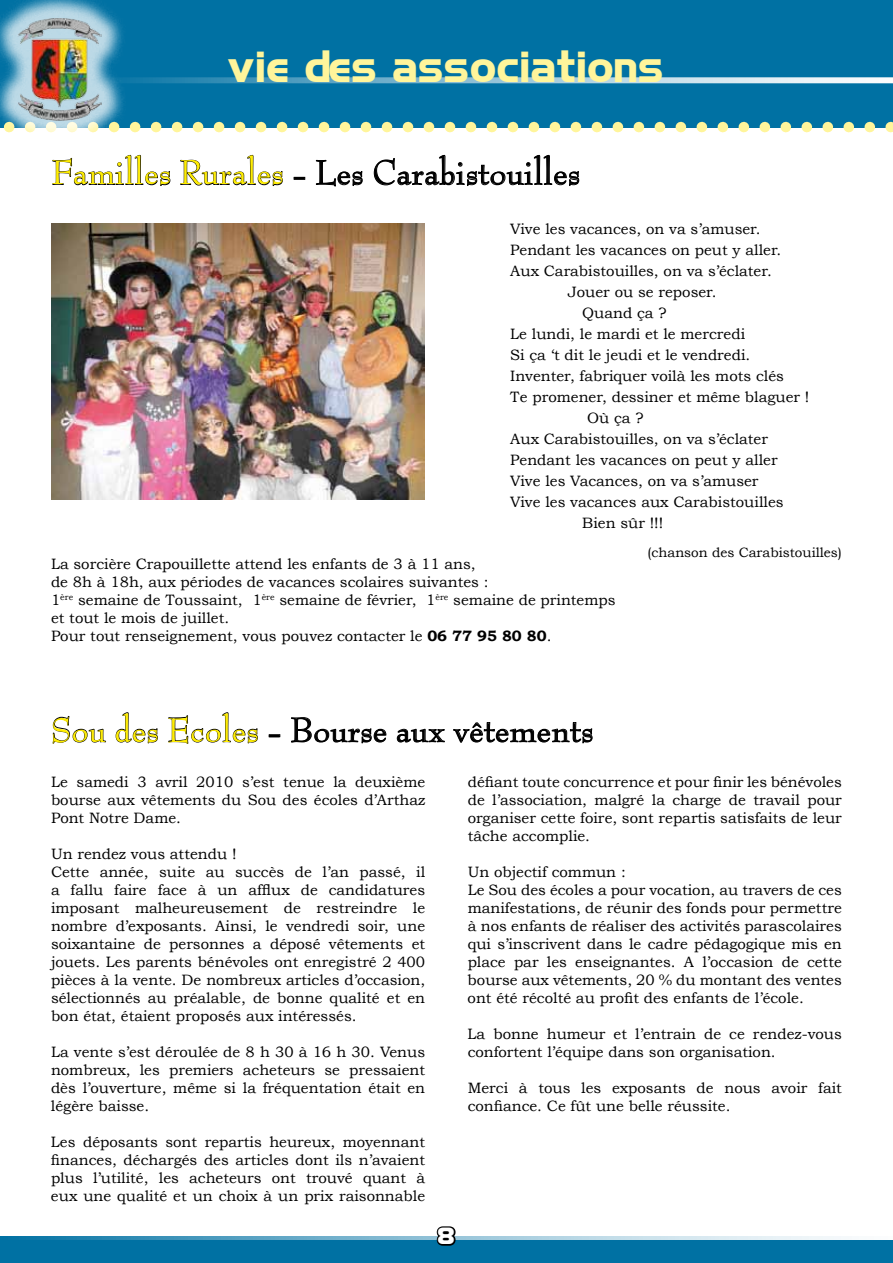
<style>
.page{position:relative;width:893px;height:1263px;background:#fff}
.page>*{position:absolute;margin:0;border:0;box-sizing:border-box;transform-origin:0 0}
.t1{font:40.5px "Hancock Park Bold Laser";color:#fff59b}
.t2{font:37.5px "Bernhard Modern";color:#000}
.t3{font:21px "Hancock Park Bold Laser";color:#fff}
.t4{font:15px/18px "Bookman Old Style";color:#000}
.t5{font:13.5px "Bookman Old Style";color:#000}
.s1{color:#ffed00}
.s2{font-weight:700}
</style>
<div class="page">
<div style="left:0;top:0;width:893px;height:127px;background:#0071a3"></div>
<svg style="left:126px;top:122px;width:767px;height:10px"></svg>
<div style="left:0;top:1236px;width:893px;height:27px;background:#0071a3"></div>
<svg style="left:126px;top:77px;width:767px;height:6px;background:#8abdd4"></svg>
<svg style="left:30px;top:1236px;width:863px;height:4px;background:#92c1d7"></svg>
<svg style="left:52px;top:154px;width:119px;height:32px"></svg>
<svg style="left:180px;top:154px;width:103px;height:32px"></svg>
<svg style="left:294px;top:177px;width:11px;height:3px"></svg>
<svg style="left:315px;top:159px;width:48px;height:28px"></svg>
<svg style="left:373px;top:154px;width:207px;height:32px"></svg>
<div style="left:0;top:0;width:126px;height:146px;background:#fff;opacity:.75"></div>
<img style="left:17px;top:17px;width:84px;height:103px">
<svg style="left:434px;top:1226px;width:24px;height:20px"></svg>
<img style="left:51px;top:223px;width:374px;height:277px">
<svg style="left:52px;top:716px;width:54px;height:28px"></svg>
<svg style="left:115px;top:712px;width:43px;height:32px"></svg>
<svg style="left:168px;top:712px;width:90px;height:32px"></svg>
<svg style="left:269px;top:734px;width:11px;height:3px"></svg>
<svg style="left:291px;top:717px;width:96px;height:27px"></svg>
<svg style="left:396px;top:728px;width:49px;height:15px"></svg>
<svg style="left:453px;top:722px;width:140px;height:22px"></svg>
<h1 class="t1" style="left:228px;top:39px;width:439px">vie des associations</h1>
<h2 class="t2" style="left:51px;top:149px;width:530px"><span class="s1">Familles Rurales</span> - Les Carabistouilles</h2>
<p class="t4" style="left:510px;top:220px;width:252px">Vive les vacances, on va s’amuser.</p>
<p class="t4" style="left:510px;top:241px;width:273px">Pendant les vacances on peut y aller.</p>
<p class="t4" style="left:510px;top:262px;width:263px">Aux Carabistouilles, on va s’éclater.</p>
<p class="t4" style="left:568px;top:283px;width:150px">Jouer ou se reposer.</p>
<p class="t4" style="left:582px;top:304px;width:86px">Quand ça ?</p>
<p class="t4" style="left:510px;top:325px;width:236px">Le lundi, le mardi et le mercredi</p>
<p class="t4" style="left:510px;top:346px;width:242px">Si ça ‘t dit le jeudi et le vendredi.</p>
<p class="t4" style="left:510px;top:367px;width:275px">Inventer, fabriquer voilà les mots clés</p>
<p class="t4" style="left:510px;top:388px;width:301px">Te promener, dessiner et même blaguer !</p>
<p class="t4" style="left:587px;top:409px;width:58px">Où ça ?</p>
<p class="t4" style="left:510px;top:430px;width:259px">Aux Carabistouilles, on va s’éclater</p>
<p class="t4" style="left:510px;top:451px;width:269px">Pendant les vacances on peut y aller</p>
<p class="t4" style="left:510px;top:471px;width:250px">Vive les Vacances, on va s’amuser</p>
<p class="t4" style="left:510px;top:492px;width:275px">Vive les vacances aux Carabistouilles</p>
<p class="t4" style="left:582px;top:513px;width:82px">Bien sûr !!!</p>
<p class="t5" style="left:647px;top:544px;width:196px">(chanson des Carabistouilles)</p>
<p class="t4" style="left:51px;top:555px;width:566px">La sorcière Crapouillette attend les enfants de 3 à 11 ans,<br>de 8h à 18h, aux périodes de vacances scolaires suivantes :<br>1<sup>ère</sup> semaine de Toussaint, 1<sup>ère</sup> semaine de février, 1<sup>ère</sup> semaine de printemps et tout le mois de juillet.<br>Pour tout renseignement, vous pouvez contacter le <span class="s2">06 77 95 80 80</span>.</p>
<h2 class="t2" style="left:51px;top:706px;width:544px"><span class="s1">Sou des Ecoles</span> - Bourse aux vêtements</h2>
<p class="t4" style="left:51px;top:773px;width:376px;text-align:justify">Le samedi 3 avril 2010 s’est tenue la deuxième bourse aux vêtements du Sou des écoles d’Arthaz Pont Notre Dame.</p>
<p class="t4" style="left:51px;top:845px;width:376px">Un rendez vous attendu !<br>Cette année, suite au succès de l’an passé, il a fallu faire face à un afflux de candidatures imposant malheureusement de restreindre le nombre d’exposants. Ainsi, le vendredi soir, une soixantaine de personnes a déposé vêtements et jouets. Les parents bénévoles ont enregistré 2 400 pièces à la vente. De nombreux articles d’occasion, sélectionnés au préalable, de bonne qualité et en bon état, étaient proposés aux intéressés.</p>
<p class="t4" style="left:51px;top:1043px;width:376px;text-align:justify">La vente s’est déroulée de 8 h 30 à 16 h 30. Venus nombreux, les premiers acheteurs se pressaient dès l’ouverture, même si la fréquentation était en légère baisse.</p>
<p class="t4" style="left:51px;top:1133px;width:376px;text-align:justify">Les déposants sont repartis heureux, moyennant finances, déchargés des articles dont ils n’avaient plus l’utilité, les acheteurs ont trouvé quant à eux une qualité et un choix à un prix raisonnable</p>
<p class="t4" style="left:468px;top:773px;width:376px;text-align:justify">défiant toute concurrence et pour finir les bénévoles de l’association, malgré la charge de travail pour organiser cette foire, sont repartis satisfaits de leur tâche accomplie.</p>
<p class="t4" style="left:468px;top:863px;width:376px">Un objectif commun :<br>Le Sou des écoles a pour vocation, au travers de ces manifestations, de réunir des fonds pour permettre à nos enfants de réaliser des activités parascolaires qui s’inscrivent dans le cadre pédagogique mis en place par les enseignantes. A l’occasion de cette bourse aux vêtements, 20 % du montant des ventes ont été récolté au profit des enfants de l’école.</p>
<p class="t4" style="left:468px;top:1025px;width:376px">La bonne humeur et l’entrain de ce rendez-vous confortent l’équipe dans son organisation.</p>
<p class="t4" style="left:468px;top:1079px;width:376px">Merci à tous les exposants de nous avoir fait confiance. Ce fût une belle réussite.</p>
<h3 class="t3" style="left:438px;top:1222px;width:18px">8</h3>
</div>
